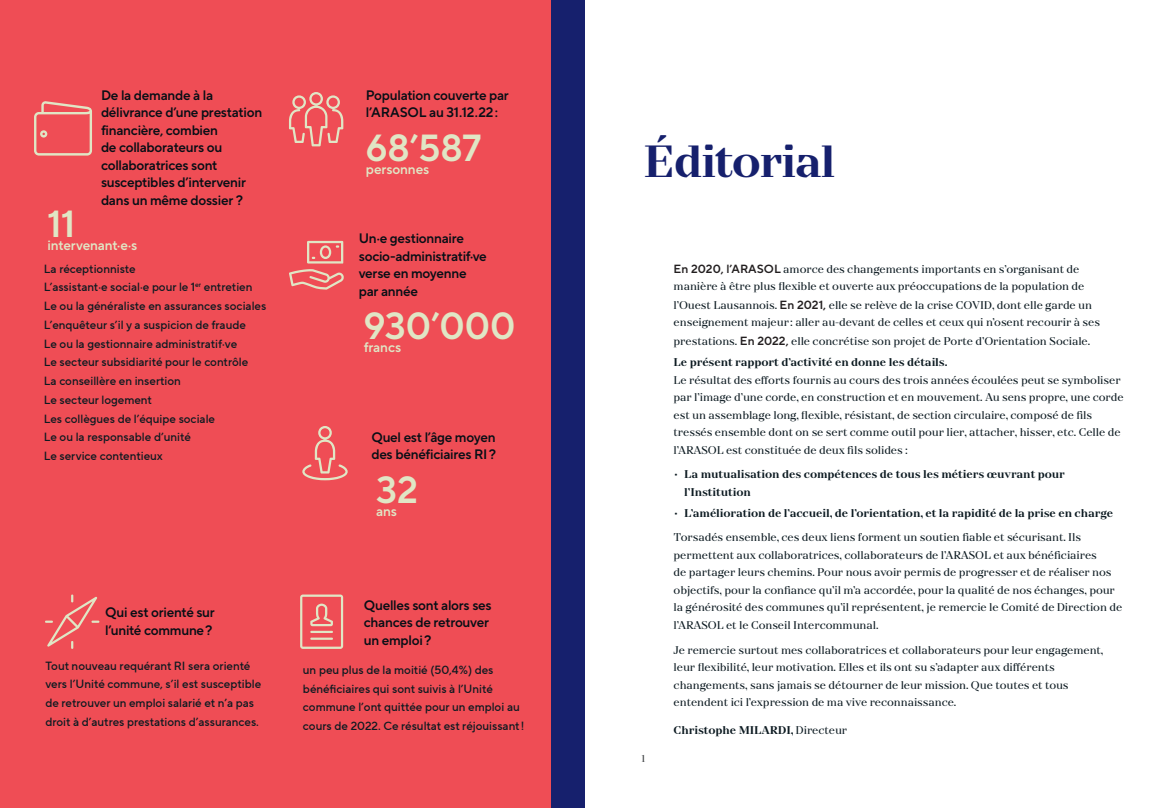
<style>
.page{position:relative;width:1170px;height:808px;background:#fff}
.page>*{position:absolute;margin:0;border:0;box-sizing:border-box;transform-origin:0 0}
.t1{font:700 45px "TT Nooks";letter-spacing:-.04em;color:#16206d}
.Body_Text_LC{font:37.75px "TT Norms Pro Dm Bd";letter-spacing:-.01em;color:#e0e6c5}
.Body_Text_LC-2{font:13.75px/17.5px "TT Norms Pro Dm Bd";letter-spacing:-.02em;color:#080f16}
.Body_Text_LC-3{font:13.75px "TT Norms Pro Dm Bd";letter-spacing:-.005em;color:#e0e6c5}
.NEWS{font:500 11.88px/18.8px "TT Norms Pro";color:#0c1a21}
.t2{font:11.25px/17.5px "TT Nooks";letter-spacing:-.01em;color:#0c1a21}
.t3{font:700 11.25px/17.5px "TT Nooks";letter-spacing:-.01em;color:#0c1a21}
.t4{font:10px "TT Nooks";color:#3c3f41}
.s1{font-family:"TT Norms Pro Dm Bd";font-size:11.88px;color:#231f20}
.s2{font-weight:400}
</style>
<div class="page">
<div style="left:0;top:0;width:578px;height:808px;background:#ef4d55"></div>
<div style="left:551px;top:0;width:34px;height:808px;background:#16206d"></div>
<p class="Body_Text_LC-2" style="left:101px;top:86px;width:163px">De la demande à la délivrance d’une prestation financière, combien<br>de collaborateurs ou collaboratrices sont susceptibles d’intervenir dans un même dossier ?</p>
<p class="Body_Text_LC" style="left:47px;top:196px;width:29px">11</p>
<p class="Body_Text_LC-3" style="left:47px;top:235px;width:91px">intervenant·e·s</p>
<p class="NEWS" style="left:44px;top:259px;width:93px">La réceptionniste</p>
<p class="NEWS" style="left:44px;top:278px;width:210px">L’assistant·e social·e pour le 1<sup>er</sup> entretien</p>
<p class="NEWS" style="left:44px;top:296px;width:224px">Le ou la généraliste en assurances sociales</p>
<p class="NEWS" style="left:44px;top:315px;width:203px">L’enquêteur s’il y a suspicion de fraude</p>
<p class="NEWS" style="left:44px;top:334px;width:195px">Le ou la gestionnaire administratif·ve</p>
<p class="NEWS" style="left:44px;top:353px;width:206px">Le secteur subsidiarité pour le contrôle</p>
<p class="NEWS" style="left:44px;top:371px;width:138px">La conseillère en insertion</p>
<p class="NEWS" style="left:44px;top:390px;width:109px">Le secteur logement</p>
<p class="NEWS" style="left:44px;top:409px;width:173px">Les collègues de l’équipe sociale</p>
<p class="NEWS" style="left:44px;top:428px;width:148px">Le ou la responsable d’unité</p>
<p class="NEWS" style="left:44px;top:446px;width:120px">Le service contentieux</p>
<p class="Body_Text_LC-2" style="left:105px;top:604px;width:111px">Qui est orienté sur l’unité commune?</p>
<p class="NEWS" style="left:45px;top:656px;width:217px">Tout nouveau requérant RI sera orienté vers l’Unité commune, s’il est susceptible de retrouver un emploi salarié et n’a pas droit à d’autres prestations d’assurances.</p>
<p class="Body_Text_LC-2" style="left:366px;top:86px;width:144px">Population couverte par l’ARASOL au 31.12.22:</p>
<p class="Body_Text_LC" style="left:366px;top:120px;width:117px">68’587</p>
<p class="Body_Text_LC-3" style="left:366px;top:159px;width:65px">personnes</p>
<p class="Body_Text_LC-2" style="left:359px;top:230px;width:129px">Un·e gestionnaire socio-administratif·ve verse en moyenne par année</p>
<p class="Body_Text_LC" style="left:364px;top:298px;width:153px">930’000</p>
<p class="Body_Text_LC-3" style="left:364px;top:337px;width:39px">francs</p>
<p class="Body_Text_LC-2" style="left:371px;top:428px;width:126px">Quel est l’âge moyen des bénéficiaires RI?</p>
<p class="Body_Text_LC" style="left:376px;top:462px;width:43px">32</p>
<p class="Body_Text_LC-3" style="left:376px;top:501px;width:22px">ans</p>
<p class="Body_Text_LC-2" style="left:364px;top:596px;width:129px">Quelles sont alors ses chances de retrouver un emploi?</p>
<p class="NEWS" style="left:303px;top:660px;width:223px">un peu plus de la moitié (50,4%) des bénéficiaires qui sont suivis à l’Unité commune l’ont quittée pour un emploi au cours de 2022. Ce résultat est réjouissant!</p>
<p class="t1" style="left:643px;top:134px;width:194px">Éditorial</p>
<p class="t4" style="left:641px;top:752px;width:5px">1</p>
<p class="t2" style="left:673px;top:260px;width:412px"><span class="s1">En 2020, l’ARASOL</span> amorce des changements importants en s’organisant de manière à être plus flexible et ouverte aux préoccupations de la population de</p>
<p class="t2" style="left:673px;top:296px;width:428px">l’Ouest Lausannois. <span class="s1">En 2021,</span> elle se relève de la crise COVID, dont elle garde un enseignement majeur: aller au-devant de celles et ceux qui n’osent recourir à ses</p>
<p class="t2" style="left:673px;top:333px;width:418px">prestations. <span class="s1">En 2022,</span> elle concrétise son projet de Porte d’Orientation Sociale.</p>
<p class="t3" style="left:673px;top:354px;width:275px">Le présent rapport d’activité en donne les détails.</p>
<p class="t2" style="left:673px;top:371px;width:451px">Le résultat des efforts fournis au cours des trois années écoulées peut se symboliser par l’image d’une corde, en construction et en mouvement. Au sens propre, une corde est un assemblage long, flexible, résistant, de section circulaire, composé de fils tressés ensemble dont on se sert comme outil pour lier, attacher, hisser, etc. Celle de l’ARASOL est constituée de deux fils solides :</p>
<p class="t3" style="left:684px;top:466px;width:382px;text-indent:-11px">• La mutualisation des compétences de tous les métiers œuvrant pour l’Institution</p>
<p class="t3" style="left:673px;top:504px;width:441px">• L’amélioration de l’accueil, de l’orientation, et la rapidité de la prise en charge</p>
<p class="t2" style="left:673px;top:529px;width:450px">Torsadés ensemble, ces deux liens forment un soutien fiable et sécurisant. Ils permettent aux collaboratrices, collaborateurs de l’ARASOL et aux bénéficiaires<br>de partager leurs chemins. Pour nous avoir permis de progresser et de réaliser nos objectifs, pour la confiance qu’il m’a accordée, pour la qualité de nos échanges, pour la générosité des communes qu’il représentent, je remercie le Comité de Direction de l’ARASOL et le Conseil Intercommunal.</p>
<p class="t2" style="left:673px;top:641px;width:431px">Je remercie surtout mes collaboratrices et collaborateurs pour leur engagement, leur flexibilité, leur motivation. Elles et ils ont su s’adapter aux différents changements, sans jamais se détourner de leur mission. Que toutes et tous entendent ici l’expression de ma vive reconnaissance.</p>
<p class="t3" style="left:673px;top:722px;width:175px">Christophe MILARDI, <span class="s2">Directeur</span></p>
</div>
